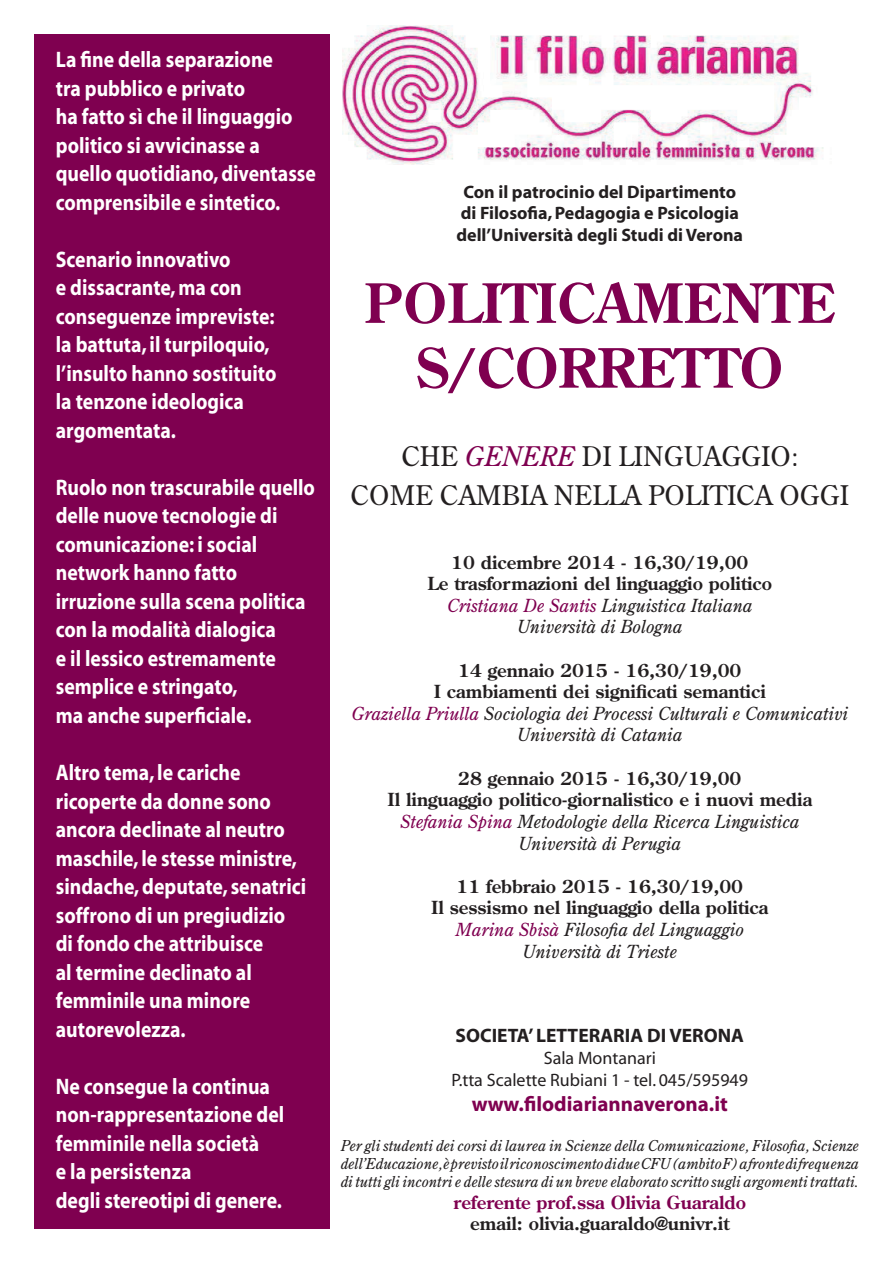
<style>
.page{position:relative;width:893px;height:1263px;background:#fff}
.page>*{position:absolute;margin:0;border:0;box-sizing:border-box;transform-origin:0 0}
.t1{font:700 54px/64.8px "Century Old Style Std";color:#7f0050;text-align:center}
.t2{font:27px/39px "Century Old Style Std";color:#231f20;text-align:center}
.t3{font:700 22.5px/28.5px "Myriad";color:#fff;scale:.88 1}
.t4{font:700 21px "Myriad";color:#7f0050}
.t5{font:700 19.5px "Myriad";color:#231f20}
.t6{font:700 18px/21.6px "Century Old Style Std";color:#231f20;text-align:center}
.t7{font:italic 18px/21.6px "Century Old Style Std";color:#231f20;text-align:center}
.t8{font:700 18px/21.6px "Myriad";color:#231f20;text-align:center}
.t9{font:18px/21.6px "Myriad";color:#231f20;text-align:center}
.t10{font:700 18px "Century Old Style Std";color:#7f0050}
.t11{font:italic 15px/18px "Century Old Style Std";color:#231f20;text-align:justify}
.s1{font-style:italic;color:#7f0050}
.s2{font-family:"Calibri"}
.s3{font-weight:400;font-style:italic;color:#7f0050}
.s4{font-weight:400;font-style:italic}
.s5{font-weight:700;font-style:normal}
.s6{color:#7f0050}
</style>
<div class="page">
<div style="left:34px;top:34px;width:296px;height:1194px;background:#7f0050"></div>
<img style="left:342px;top:25px;width:482px;height:139px">
<p class="t3" style="left:56px;top:46px;width:297px">La fine della separazione<br>tra pubblico e privato<br>ha fatto sì che il linguaggio politico si avvicinasse a quello quotidiano, diventasse comprensibile e sintetico.</p>
<p class="t3" style="left:56px;top:246px;width:252px">Scenario innovativo<br>e dissacrante, ma con conseguenze impreviste: la battuta, il turpiloquio, l’insulto hanno sostituito la tenzone ideologica argomentata.</p>
<p class="t3" style="left:56px;top:474px;width:296px">Ruolo non trascurabile quello delle nuove tecnologie di comunicazione: i social network hanno fatto irruzione sulla scena politica con la modalità dialogica<br>e il lessico estremamente semplice e stringato,<br>ma anche superficiale.</p>
<p class="t3" style="left:56px;top:759px;width:286px">Altro tema, le cariche ricoperte da donne sono ancora declinate al neutro maschile, le stesse ministre, sindache, deputate, senatrici soffrono di un pregiudizio di fondo che attribuisce<br>al termine declinato al femminile una minore autorevolezza.</p>
<p class="t3" style="left:56px;top:1072px;width:261px">Ne consegue la continua non-rappresentazione del femminile nella società<br>e la persistenza<br>degli stereotipi di genere.</p>
<p class="t8" style="left:456px;top:182px;width:288px">Con il patrocinio del Dipartimento di Filosofia, Pedagogia e Psicologia dell’Università degli Studi di Verona</p>
<h1 class="t1" style="left:364px;top:270px;width:473px">POLITICAMENTE<br>S/CORRETTO</h1>
<p class="t2" style="left:351px;top:436px;width:500px">CHE <span class="s1">GENERE</span> DI LINGUAGGIO<span class="s2">:<br></span>COME CAMBIA NELLA POLITICA OGGI</p>
<p class="t6" style="left:428px;top:551px;width:346px">10 dicembre 2014 - 16,30/19,00<br>Le trasformazioni del linguaggio politico <span class="s3">Cristiana De Santis</span> <span class="s4">Linguistica Italiana Università di Bologna</span></p>
<p class="t7" style="left:351px;top:659px;width:498px"><span class="s5">14 gennaio 2015 - 16,30/19,00<br>I cambiamenti dei significati semantici<br></span><span class="s6">Graziella Priulla</span> Sociologia dei Processi Culturali e Comunicativi Università di Catania</p>
<p class="t6" style="left:387px;top:767px;width:426px">28 gennaio 2015 - 16,30/19,00<br>Il linguaggio politico-giornalistico e i nuovi media <span class="s3">Stefania Spina</span> <span class="s4">Metodologie della Ricerca Linguistica Università di Perugia</span></p>
<p class="t6" style="left:431px;top:875px;width:339px">11 febbraio 2015 - 16,30/19,00<br>Il sessismo nel linguaggio della politica <span class="s3">Marina Sbisà</span> <span class="s4">Filosofia del Linguaggio Università di Trieste</span></p>
<p class="t5" style="left:456px;top:1026px;width:290px">SOCIETA’ LETTERARIA DI VERONA</p>
<p class="t9" style="left:452px;top:1048px;width:298px">Sala Montanari<br>P.tta Scalette Rubiani 1 - tel. 045/595949</p>
<p class="t4" style="left:472px;top:1093px;width:258px">www.filodiariannaverona.it</p>
<p class="t11" style="left:341px;top:1137px;width:520px">Per gli studenti dei corsi di laurea in Scienze della Comunicazione, Filosofia, Scienze dell’Educazione, è previsto il riconoscimento di due CFU (ambito F) a fronte di frequenza di tutti gli incontri e delle stesura di un breve elaborato scritto sugli argomenti trattati.</p>
<p class="t10" style="left:454px;top:1190px;width:294px">referente prof.ssa Olivia Guaraldo</p>
<p class="t6" style="left:470px;top:1213px;width:261px">email: olivia.guaraldo@univr.it</p>
</div>
